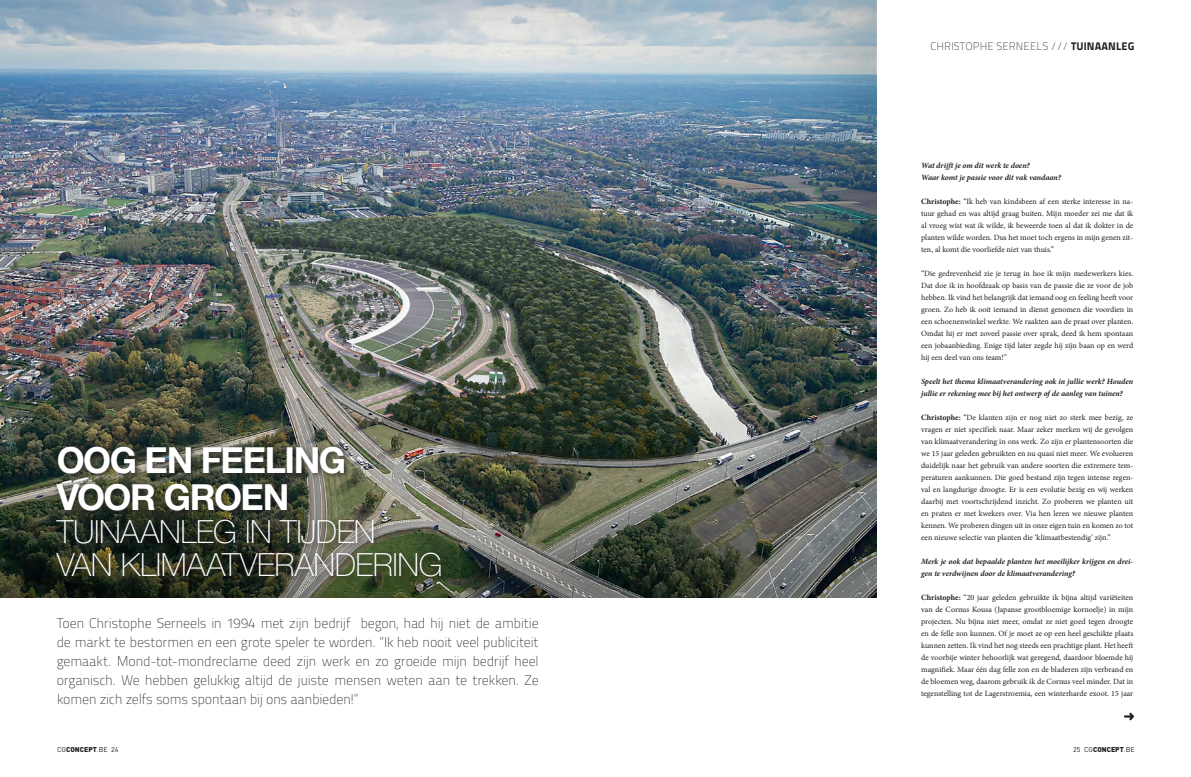
<style>
.page{position:relative;width:1191px;height:777px;background:#fff}
.page>*{position:absolute;margin:0;border:0;box-sizing:border-box;transform-origin:0 0}
.t1{font:700 36px/37px "Helvetica Neue LT Std";letter-spacing:-.04em;color:#fff}
.t2{font:100 32px/33px "Helvetica Neue LT Std";letter-spacing:-.01em;color:#fff}
.t3{font:14px/19px "Titillium Maps 26 L 1 wt";letter-spacing:-.02em;color:#231f20;text-align:justify}
.t4{font:11px "Titillium Maps 26 L 1 wt";letter-spacing:.01em;color:#231f20}
.t5{font:8px/12px "Minion Pro";color:#231f20;text-align:justify}
.t6{font:italic 700 8px/12px "Minion Pro";letter-spacing:-.005em;color:#231f20}
.t7{font:7px "FFDIN Pro";color:#231f20}
.s1{font-family:"Titillium Maps 26 L 999 wt"}
.s2{font-weight:700}
.s3{font-weight:900}
</style>
<div class="page">
<img style="left:0;top:0;width:876px;height:597px">
<div style="left:53px;top:443px;width:395px;height:140px;background:#231f20;opacity:.75"></div>
<svg style="left:1124px;top:712px;width:10px;height:8px"></svg>
<h1 class="t1" style="left:57px;top:440px;width:291px">OOG EN FEELING<br>VOOR GROEN</h1>
<h2 class="t2" style="left:57px;top:515px;width:387px">TUINAANLEG IN TIJDEN<br>VAN KLIMAATVERANDERING</h2>
<p class="t3" style="left:57px;top:613px;width:483px">Toen Christophe Serneels in 1994 met zijn bedrijf begon, had hij niet de ambitie de markt te bestormen en een grote speler te worden. “Ik heb nooit veel publiciteit gemaakt. Mond-tot-mondreclame deed zijn werk en zo groeide mijn bedrijf heel organisch. We hebben gelukkig altijd de juiste mensen weten aan te trekken. Ze komen zich zelfs soms spontaan bij ons aanbieden!”</p>
<h3 class="t4" style="left:930px;top:38px;width:205px">CHRISTOPHE SERNEELS /// <span class="s1">TUINAANLEG</span></h3>
<p class="t6" style="left:921px;top:159px;width:141px">Wat drijft je om dit werk te doen?<br>Waar komt je passie voor dit vak vandaan?</p>
<p class="t5" style="left:921px;top:195px;width:214px"><span class="s2">Christophe:</span> “Ik heb van kindsbeen af een sterke interesse in na&shy;tuur gehad en was altijd graag buiten. Mijn moeder zei me dat ik al vroeg wist wat ik wilde, ik beweerde toen al dat ik dokter in de planten wilde worden. Dus het moet toch ergens in mijn genen zit&shy;ten, al komt die voorliefde niet van thuis.”</p>
<p class="t5" style="left:921px;top:267px;width:214px">“Die gedrevenheid zie je terug in hoe ik mijn medewerkers kies.<br>Dat doe ik in hoofdzaak op basis van de passie die ze voor de job hebben. Ik vind het belangrijk dat iemand oog en feeling heeft voor groen. Zo heb ik ooit iemand in dienst genomen die voordien in een schoenenwinkel werkte. We raakten aan de praat over planten.<br>Omdat hij er met zoveel passie over sprak, deed ik hem spontaan een jobaanbieding. Enige tijd later zegde hij zijn baan op en werd hij een deel van ons team!”</p>
<p class="t6" style="left:921px;top:375px;width:214px">Speelt het thema klimaatverandering ook in jullie werk? Houden jullie er rekening mee bij het ontwerp of de aanleg van tuinen?</p>
<p class="t5" style="left:921px;top:411px;width:214px"><span class="s2">Christophe:</span> “De klanten zijn er nog niet zo sterk mee bezig, ze vragen er niet specifiek naar. Maar zeker merken wij de gevolgen van klimaatverandering in ons werk. Zo zijn er plantensoorten die we 15 jaar geleden gebruikten en nu quasi niet meer. We evolueren duidelijk naar het gebruik van andere soorten die extremere tem&shy;peraturen aankunnen. Die goed bestand zijn tegen intense regen&shy;val en langdurige droogte. Er is een evolutie bezig en wij werken daarbij met voortschrijdend inzicht. Zo proberen we planten uit en praten er met kwekers over. Via hen leren we nieuwe planten kennen. We proberen dingen uit in onze eigen tuin en komen zo tot een nieuwe selectie van planten die ‘klimaatbestendig’ zijn.”</p>
<p class="t6" style="left:921px;top:555px;width:213px">Merk je ook dat bepaalde planten het moeilijker krijgen en drei&shy;gen te verdwijnen door de klimaatverandering?</p>
<p class="t5" style="left:921px;top:591px;width:214px"><span class="s2">Christophe:</span> “20 jaar geleden gebruikte ik bijna altijd variëteiten van de Cornus Kousa (Japanse grootbloemige kornoelje) in mijn projecten. Nu bijna niet meer, omdat ze niet goed tegen droogte en de felle zon kunnen. Of je moet ze op een heel geschikte plaats kunnen zetten. Ik vind het nog steeds een prachtige plant. Het heeft de voorbije winter behoorlijk wat geregend, daardoor bloemde hij magnifiek. Maar één dag felle zon en de bladeren zijn verbrand en de bloemen weg, daarom gebruik ik de Cornus veel minder. Dat in tegenstelling tot de Lagerstroemia, een winterharde exoot. 15 jaar</p>
<p class="t7" style="left:57px;top:743px;width:63px">CG<span class="s3">CONCEPT</span>.BE 24</p>
<p class="t7" style="left:1073px;top:743px;width:63px">25 CG<span class="s3">CONCEPT</span>.BE</p>
</div>
